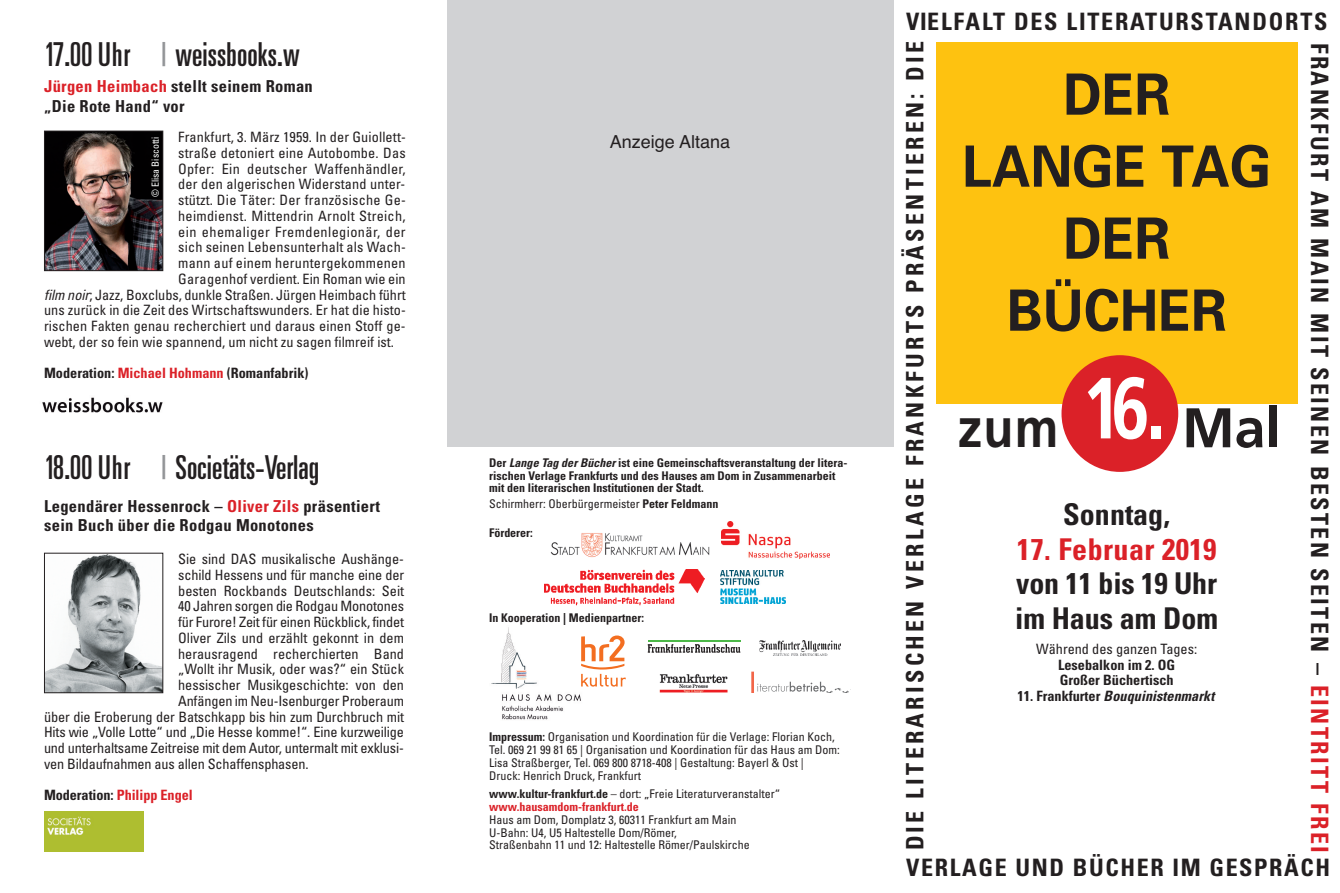
<style>
.page{position:relative;width:1340px;height:893px;background:#fff}
.page>*{position:absolute;margin:0;border:0;box-sizing:border-box;transform-origin:0 0}
.t1{font:700 57px/72px "Univers";color:#231f20;text-align:center;scale:.94 1}
.t2{font:700 55.8px "Frutiger";letter-spacing:.01em;color:#231f20;scale:.88 1}
.t3{font:ultra-condensed 33px "Univers";letter-spacing:.005em;color:#231f20;scale:.94 1}
.t4{font:700 condensed 30px/34.5px "Univers";color:#231f20}
.t5{font:700 condensed 30px "Univers";letter-spacing:.015em;color:#db2128}
.t6{font:700 condensed 24px "Univers";letter-spacing:.135em;color:#231f20}
.t7{font:700 condensed 24px "Univers";letter-spacing:.1em;color:#231f20}
.t8{font:700 condensed 24px "Univers";letter-spacing:.075em;color:#231f20}
.t9{font:700 condensed 24px "Univers";letter-spacing:.07em;color:#231f20}
.t10{font:18px "Helvetica";color:#231f20}
.t11{font:700 condensed 16.5px/19.5px "Univers";letter-spacing:.02em;color:#231f20}
.t12{font:condensed 14.25px "Univers";color:#231f20}
.t13{font:condensed 14.25px "Univers";letter-spacing:.02em;color:#231f20}
.t14{font:700 condensed 14.25px/15.8px "Univers";color:#231f20}
.t15{font:condensed 14.25px "Univers";letter-spacing:.03em;color:#231f20}
.t16{font:italic 700 condensed 14.25px "Univers";letter-spacing:.005em;color:#231f20}
.t17{font:700 condensed 14.25px "Univers";letter-spacing:-.005em;color:#db2128}
.t18{font:condensed 12px/12.8px "Univers";color:#231f20}
.t19{font:700 condensed 12px/12.8px "Univers";color:#231f20}
.t20{font:condensed 9.75px "Univers";color:#fff}
.s1{color:#939598}
.s2{color:#db2128}
.s3{font-style:italic}
.s4{color:#231f20}
.s5{font-weight:700}
.s6{font-weight:700;color:#db2128}
.s7{font-style:normal}
</style>
<div class="page">
<img style="left:42px;top:397px;width:121px;height:16px">
<img style="left:46px;top:133px;width:115px;height:136px">
<div style="left:44px;top:131px;width:119px;height:140px;border:1px solid #231f20"></div>
<img style="left:46px;top:555px;width:115px;height:136px">
<div style="left:44px;top:553px;width:119px;height:140px;border:1px solid #231f20"></div>
<div style="left:43px;top:810px;width:101px;height:45px;background:linear-gradient(to right,#fff,#fff)"></div>
<img style="left:44px;top:812px;width:100px;height:40px">
<svg style="left:647px;top:644px;width:93px;height:9px"></svg>
<hr style="left:647px;top:640px;width:93px;height:2px;background:#4cb848">
<img style="left:759px;top:641px;width:81px;height:14px">
<img style="left:659px;top:673px;width:69px;height:20px">
<img style="left:550px;top:533px;width:160px;height:25px">
<svg style="left:751px;top:672px;width:100px;height:21px"></svg>
<img style="left:544px;top:570px;width:160px;height:36px">
<img style="left:721px;top:521px;width:108px;height:38px">
<img style="left:720px;top:571px;width:65px;height:32px">
<img style="left:491px;top:627px;width:90px;height:93px">
<svg style="left:581px;top:635px;width:45px;height:52px"></svg>
<div style="left:935px;top:43px;width:362px;height:361px;background:#fec210"></div>
<div style="left:1061px;top:355px;width:117px;height:117px;background:#db2128;border-radius:50%"></div>
<div style="left:446px;top:0;width:447px;height:446px;background:#d1d2d4"></div>
<h3 class="t3" style="left:44px;top:36px;width:273px">17.00 Uhr <span class="s1">|</span> weissbooks.w</h3>
<p class="t11" style="left:44px;top:76px;width:270px"><span class="s2">Jürgen Heimbach</span> stellt seinem Roman „Die Rote Hand“ vor</p>
<p class="t12" style="left:178px;top:128px;width:229px">Frankfurt, 3. März 1959. In der Guiollett-</p>
<p class="t12" style="left:178px;top:144px;width:229px">straße detoniert eine Autobombe. Das</p>
<p class="t13" style="left:178px;top:159px;width:229px">Opfer: Ein deutscher Waffenhändler,</p>
<p class="t12" style="left:178px;top:175px;width:228px">der den algerischen Widerstand unter-</p>
<p class="t13" style="left:178px;top:191px;width:229px">stützt. Die Täter: Der französische Ge-</p>
<p class="t13" style="left:178px;top:207px;width:229px">heimdienst. Mittendrin Arnolt Streich,</p>
<p class="t15" style="left:178px;top:222px;width:229px">ein ehemaliger Fremdenlegionär, der</p>
<p class="t12" style="left:178px;top:238px;width:229px">sich seinen Lebensunterhalt als Wach-</p>
<p class="t13" style="left:178px;top:254px;width:229px">mann auf einem heruntergekommenen</p>
<p class="t12" style="left:178px;top:270px;width:229px">Garagenhof verdient. Ein Roman wie ein</p>
<p class="t12" style="left:44px;top:285px;width:363px"><span class="s3">film noir</span>; Jazz, Boxclubs, dunkle Straßen. Jürgen Heimbach führt</p>
<p class="t12" style="left:44px;top:301px;width:363px">uns zurück in die Zeit des Wirtschaftswunders. Er hat die histo-</p>
<p class="t12" style="left:44px;top:317px;width:363px">rischen Fakten genau recherchiert und daraus einen Stoff ge-</p>
<p class="t12" style="left:44px;top:333px;width:351px">webt, der so fein wie spannend, um nicht zu sagen filmreif ist.</p>
<p class="t14" style="left:44px;top:365px;width:266px">Moderation: <span class="s2">Michael Hohmann</span> (Romanfabrik)</p>
<p class="t20" style="left:149px;top:197px;width:62px;rotate:-90deg">© Elisa Biscotti</p>
<h3 class="t3" style="left:44px;top:448px;width:294px">18.00 Uhr <span class="s1">|</span> Societäts-Verlag</h3>
<p class="t11" style="left:44px;top:496px;width:337px">Legendärer Hessenrock – <span class="s2">Oliver Zils</span> präsentiert sein Buch über die Rodgau Monotones</p>
<p class="t12" style="left:178px;top:550px;width:227px">Sie sind DAS musikalische Aushänge-</p>
<p class="t12" style="left:178px;top:566px;width:227px">schild Hessens und für manche eine der</p>
<p class="t12" style="left:178px;top:582px;width:227px">besten Rockbands Deutschlands: Seit</p>
<p class="t12" style="left:178px;top:597px;width:227px">40 Jahren sorgen die Rodgau Monotones</p>
<p class="t12" style="left:178px;top:613px;width:227px">für Furore! Zeit für einen Rückblick, findet</p>
<p class="t12" style="left:178px;top:629px;width:227px">Oliver Zils und erzählt gekonnt in dem</p>
<p class="t12" style="left:178px;top:645px;width:227px">herausragend recherchierten Band</p>
<p class="t12" style="left:178px;top:660px;width:227px">„Wollt ihr Musik, oder was?“ ein Stück</p>
<p class="t12" style="left:178px;top:676px;width:227px">hessischer Musikgeschichte: von den</p>
<p class="t12" style="left:178px;top:692px;width:227px">Anfängen im Neu-Isenburger Proberaum</p>
<p class="t12" style="left:44px;top:708px;width:361px">über die Eroberung der Batschkapp bis hin zum Durchbruch mit</p>
<p class="t12" style="left:44px;top:723px;width:361px">Hits wie „Volle Lotte“ und „Die Hesse komme!“. Eine kurzweilige</p>
<p class="t12" style="left:44px;top:739px;width:361px">und unterhaltsame Zeitreise mit dem Autor, untermalt mit exklusi-</p>
<p class="t12" style="left:44px;top:755px;width:266px">ven Bildaufnahmen aus allen Schaffensphasen.</p>
<p class="t17" style="left:44px;top:787px;width:150px"><span class="s4">Moderation:</span> Philipp Engel</p>
<p class="t10" style="left:610px;top:128px;width:122px">Anzeige Altana</p>
<p class="t19" style="left:489px;top:456px;width:360px">Der <span class="s3">Lange Tag der Bücher</span> ist eine Gemeinschaftsveranstaltung der litera&shy;rischen Verlage Frankfurts und des Hauses am Dom in Zusammenarbeit mit den literarischen Institutionen der Stadt.</p>
<p class="t18" style="left:489px;top:497px;width:231px">Schirmherr: Oberbürgermeister <span class="s5">Peter Feldmann</span></p>
<p class="t19" style="left:489px;top:527px;width:45px">Förderer:</p>
<p class="t19" style="left:489px;top:611px;width:156px">In Kooperation | Medienpartner:</p>
<p class="t18" style="left:489px;top:730px;width:352px"><span class="s5">Impressum:</span> Organisation und Koordination für die Verlage: Florian Koch, Tel. 069 21 99 81 65 | Organisation und Koordination für das Haus am Dom:<br>Lisa Straßberger, Tel. 069 800 8718-408 | Gestaltung: Bayerl &amp; Ost |<br>Druck: Henrich Druck, Frankfurt</p>
<p class="t18" style="left:489px;top:787px;width:292px"><span class="s5">www.kultur-frankfurt.de</span> – dort: „Freie Literaturveranstalter“ <span class="s6">www.hausamdom-frankfurt.de</span></p>
<p class="t18" style="left:489px;top:813px;width:262px">Haus am Dom, Domplatz 3, 60311 Frankfurt am Main<br>U-Bahn: U4, U5 Haltestelle Dom/Römer,<br>Straßenbahn 11 und 12: Haltestelle Römer/Paulskirche</p>
<h3 class="t8" style="left:906px;top:7px;width:423px">VIELFALT DES LITERATURSTANDORTS</h3>
<h3 class="t6" style="left:900px;top:850px;width:810px;rotate:-90deg">DIE LITERARISCHEN VERLAGE FRANKFURTS PRÄSENTIEREN: DIE</h3>
<h1 class="t1" style="left:962px;top:59px;width:331px">DER<br>LANGE TAG<br>DER<br>BÜCHER</h1>
<h2 class="t2" style="left:957px;top:395px;width:368px">zum <sup>16.</sup> Mal</h2>
<h3 class="t4" style="left:1063px;top:497px;width:108px">Sonntag,</h3>
<h3 class="t5" style="left:1016px;top:531px;width:201px">17. Februar 2019</h3>
<h3 class="t4" style="left:1015px;top:566px;width:205px">von 11 bis 19 Uhr im Haus am Dom</h3>
<p class="t12" style="left:1036px;top:640px;width:163px">Während des ganzen Tages:</p>
<p class="t14" style="left:1058px;top:657px;width:119px">Lesebalkon im 2. OG<br>Großer Büchertisch</p>
<p class="t16" style="left:1017px;top:687px;width:198px"><span class="s7">11. Frankfurter</span> Bouquinistenmarkt</p>
<h3 class="t7" style="left:1334px;top:43px;width:812px;rotate:90deg">FRANKFURT AM MAIN MIT SEINEN BESTEN SEITEN – <span class="s2">EINTRITT FREI</span></h3>
<h3 class="t9" style="left:906px;top:853px;width:425px">VERLAGE UND BÜCHER IM GESPRÄCH</h3>
</div>
